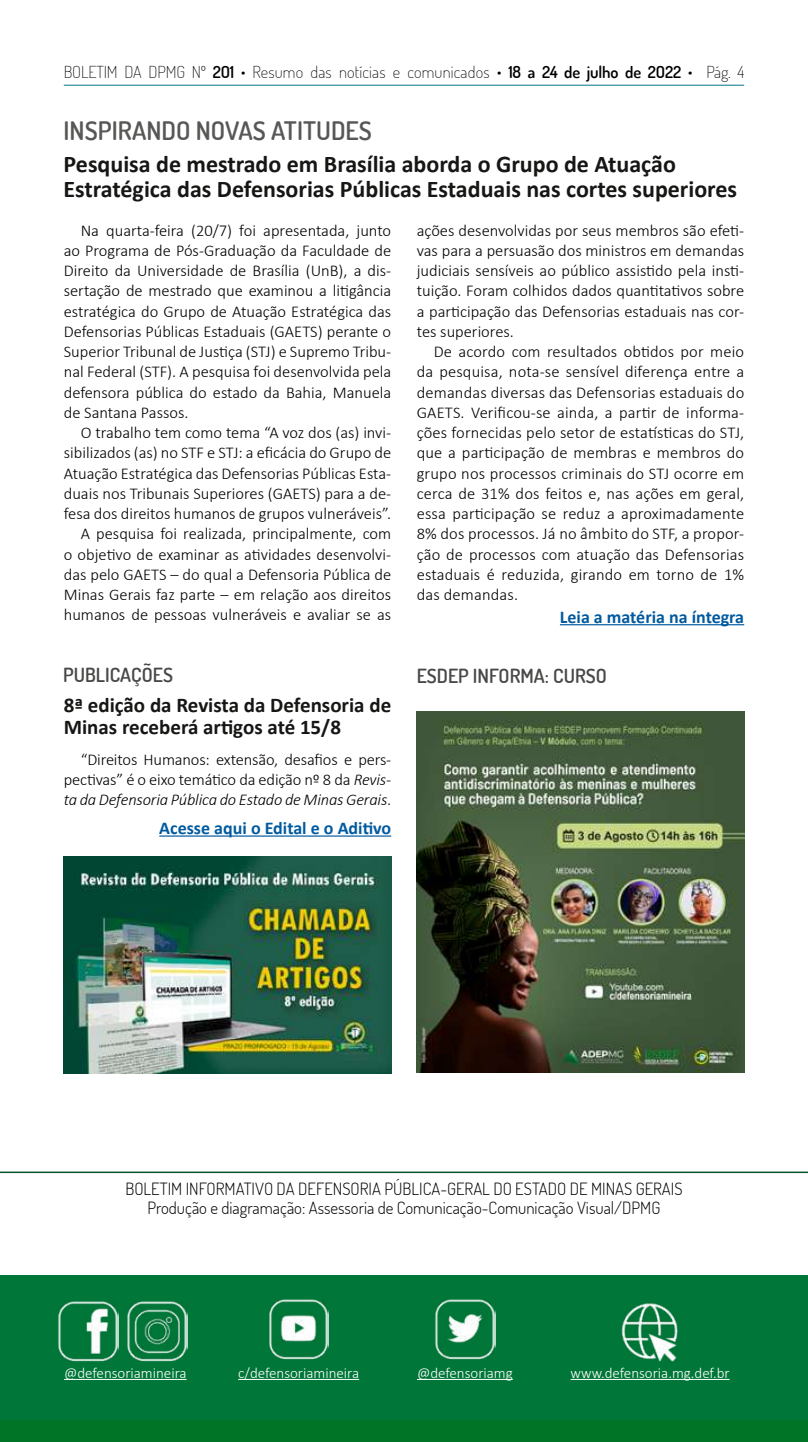
<style>
.page{position:relative;width:808px;height:1442px;background:#fff}
.page>*{position:absolute;margin:0;border:0;box-sizing:border-box;transform-origin:0 0}
.t1{font:600 25.5px "Dosis";color:#575756}
.t2{font:700 24px/25.5px "Calibri";color:#161615}
.t3{font:700 21px/22.5px "Calibri";color:#161615}
.t4{font:600 19.5px "Dosis";color:#494847}
.t5{font:700 18px "Calibri";color:#005a9f}
.t6{font:300 16.8px/19.6px "Dosis";color:#000;text-align:center}
.t7{font:300 16.5px/20.2px "Calibri";color:#000;text-align:justify}
.t8{font:200 16.5px "Dosis";letter-spacing:.01em;color:#000}
.t9{font:300 15px "Calibri";color:#fff}
.s1{font-weight:600}
.s2{font-style:italic}
</style>
<div class="page">
<div style="left:0;top:1419px;width:808px;height:22px;background:#007426"></div>
<hr style="left:64px;top:85px;width:680px;height:1px;background:#00768a">
<img style="left:64px;top:856px;width:327px;height:217px">
<hr style="left:159px;top:835px;width:232px;height:1px;background:#005a9f">
<img style="left:417px;top:711px;width:327px;height:361px">
<hr style="left:0;top:1171px;width:808px;height:2px;background:#00552a">
<div style="left:0;top:1275px;width:808px;height:144px;background:#007738"></div>
<hr style="left:571px;top:1379px;width:159px;height:1px;background:#fff">
<hr style="left:238px;top:1379px;width:121px;height:1px;background:#fff">
<hr style="left:417px;top:1379px;width:96px;height:1px;background:#fff">
<hr style="left:64px;top:1379px;width:123px;height:1px;background:#fff">
<img style="left:58px;top:1301px;width:60px;height:60px">
<img style="left:127px;top:1301px;width:60px;height:60px">
<img style="left:269px;top:1299px;width:60px;height:60px">
<img style="left:435px;top:1299px;width:60px;height:60px">
<img style="left:621px;top:1303px;width:57px;height:59px">
<hr style="left:560px;top:624px;width:184px;height:1px;background:#005a9f">
<p class="t8" style="left:64px;top:61px;width:682px">BOLETIM DA DPMG Nº <span class="s1">2O1</span> • Resumo das notícias e comunicados • <span class="s1">18 a 24 de julho de 2O22</span> • Pág. 4</p>
<h1 class="t1" style="left:64px;top:114px;width:310px">INSPIRANDO NOVAS ATITUDES</h1>
<h2 class="t2" style="left:64px;top:151px;width:675px">Pesquisa de mestrado em Brasília aborda o Grupo de Atuação<br>Estratégica das Defensorias Públicas Estaduais nas cortes superiores</h2>
<p class="t7" style="left:417px;top:220px;width:329px">ações desenvolvidas por seus membros são efeti&shy;vas para a persuasão dos ministros em demandas judiciais sensíveis ao público assistido pela insti&shy;tuição. Foram colhidos dados quantitativos sobre a participação das Defensorias estaduais nas cor&shy;tes superiores.</p>
<p class="t7" style="left:417px;top:341px;width:329px;text-indent:17px">De acordo com resultados obtidos por meio da pesquisa, nota-se sensível diferença entre a demandas diversas das Defensorias estaduais do GAETS. Verificou-se ainda, a partir de informa&shy;ções fornecidas pelo setor de estatísticas do STJ, que a participação de membras e membros do grupo nos processos criminais do STJ ocorre em cerca de 31% dos feitos e, nas ações em geral, essa participação se reduz a aproximadamente 8% dos processos. Já no âmbito do STF, a propor&shy;ção de processos com atuação das Defensorias estaduais é reduzida, girando em torno de 1% das demandas.</p>
<p class="t5" style="left:560px;top:604px;width:186px">Leia a matéria na íntegra</p>
<p class="t7" style="left:64px;top:220px;width:329px;text-indent:17px">Na quarta-feira (20/7) foi apresentada, junto ao Programa de Pós-Graduação da Faculdade de Direito da Universidade de Brasília (UnB), a dis&shy;sertação de mestrado que examinou a litigância estratégica do Grupo de Atuação Estratégica das Defensorias Públicas Estaduais (GAETS) perante o Superior Tribunal de Justiça (STJ) e Supremo Tribu&shy;nal Federal (STF). A pesquisa foi desenvolvida pela defensora pública do estado da Bahia, Manuela de Santana Passos.</p>
<p class="t7" style="left:64px;top:422px;width:329px;text-align:right">O trabalho tem como tema “A voz dos (as) invi&shy;sibilizados (as) no STF e STJ: a eficácia do Grupo de Atuação Estratégica das Defensorias Públicas Esta&shy;duais nos Tribunais Superiores (GAETS) para a de&shy;fesa dos direitos humanos de grupos vulneráveis”.<br>A pesquisa foi realizada, principalmente, com<br>o objetivo de examinar as atividades desenvolvi&shy;das pelo GAETS – do qual a Defensoria Pública de Minas Gerais faz parte – em relação aos direitos humanos de pessoas vulneráveis e avaliar se as</p>
<p class="t4" style="left:63px;top:662px;width:111px">PUBLICAÇÕES</p>
<p class="t3" style="left:64px;top:693px;width:329px">8ª edição da Revista da Defensoria de<br>Minas receberá artigos até 15/8</p>
<p class="t7" style="left:64px;top:749px;width:329px;text-indent:17px">“Direitos Humanos: extensão, desafios e pers&shy;pectivas” é o eixo temático da edição nº 8 da <span class="s2">Revis&shy;ta da Defensoria Pública do Estado de Minas Gerais</span>.</p>
<p class="t5" style="left:159px;top:815px;width:233px">Acesse aqui o Edital e o Aditivo</p>
<p class="t4" style="left:417px;top:663px;width:192px">ESDEP INFORMA: CURSO</p>
<p class="t6" style="left:125px;top:1178px;width:559px">BOLETIM INFORMATIVO DA DEFENSORIA PÚBLICA-GERAL DO ESTADO DE MINAS GERAIS<br>Produção e diagramação: Assessoria de Comunicação-Comunicação Visual/DPMG</p>
<p class="t9" style="left:64px;top:1363px;width:124px">@defensoriamineira</p>
<p class="t9" style="left:238px;top:1363px;width:122px">c/defensoriamineira</p>
<p class="t9" style="left:417px;top:1363px;width:97px">@defensoriamg</p>
<p class="t9" style="left:571px;top:1363px;width:160px">www.defensoria.mg.def.br</p>
</div>
